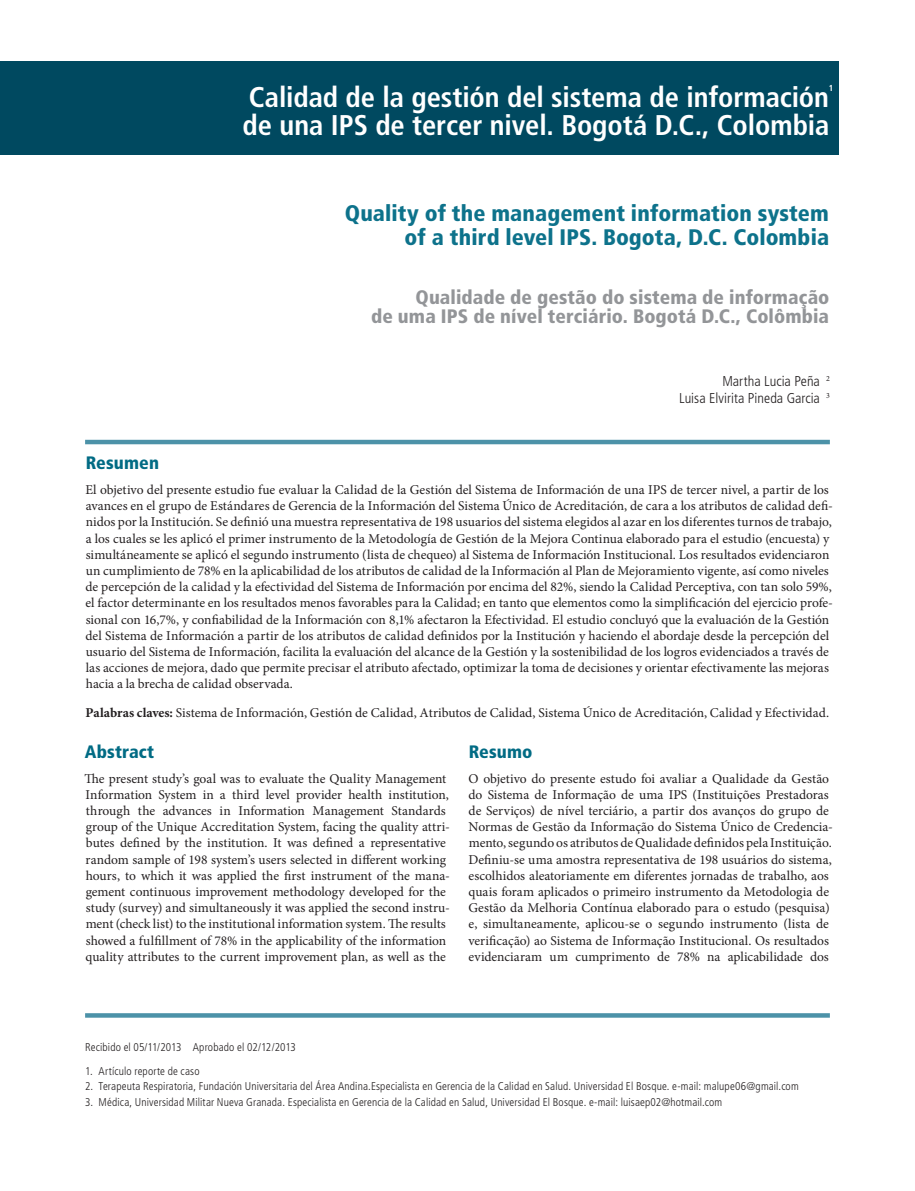
<style>
.page{position:relative;width:915px;height:1191px;background:#fff}
.page>*{position:absolute;margin:0;border:0;box-sizing:border-box;transform-origin:0 0}
.t1{font:700 condensed 28.5px/28.5px "Frutiger LT Std";letter-spacing:-.005em;color:#fff}
.t2{font:900 condensed 22.5px/24px "Frutiger LT Std";letter-spacing:.005em;color:#0d728b;text-align:right}
.t3{font:900 condensed 19.5px/19.5px "Frutiger LT Std";letter-spacing:.005em;color:#939598;text-align:right}
.t4{font:900 condensed 18px "Frutiger LT Std";letter-spacing:.01em;color:#016b84}
.t5{font:300 condensed 14.25px/17.1px "Frutiger LT Std";color:#231f20;text-align:right}
.t6{font:13.5px/16.2px "Minion Pro";letter-spacing:-.005em;color:#231f20}
.t7{font:300 condensed 11.25px "Frutiger LT Std";letter-spacing:.01em;color:#231f20}
.t8{font:700 condensed 8.7px "Frutiger LT Std";color:#fff}
.t9{font:7.8px "Minion Pro";color:#231f20}
.s1{font-weight:700}
</style>
<div class="page">
<hr style="left:85px;top:440px;width:744px;height:4px;background:#4c92a8">
<svg style="left:85px;top:1013px;width:744px;height:4px;background:#5497ac"></svg>
<div style="left:0;top:62px;width:838px;height:93px;background:#004960"></div>
<h1 class="t1" style="left:242px;top:83px;width:588px">Calidad de la gestión del sistema de información de una IPS de tercer nivel. Bogotá D.C., Colombia</h1>
<p class="t8" style="left:828px;top:83px;width:6px">1</p>
<h2 class="t2" style="left:344px;top:201px;width:485px">Quality of the management information system of a third level IPS. Bogota, D.C. Colombia</h2>
<h3 class="t3" style="left:371px;top:287px;width:459px">Qualidade de gestão do sistema de informação<br>de uma IPS de nível terciário. Bogotá D.C., Colômbia</h3>
<p class="t5" style="left:678px;top:373px;width:142px">Martha Lucia Peña<br>Luisa Elvirita Pineda Garcia</p>
<p class="t9" style="left:825px;top:373px;width:5px">2</p>
<p class="t9" style="left:825px;top:390px;width:5px">3</p>
<h3 class="t4" style="left:86px;top:452px;width:75px">Resumen</h3>
<p class="t6" style="left:85px;top:481px;width:748px">El objetivo del presente estudio fue evaluar la Calidad de la Gestión del Sistema de Información de una IPS de tercer nivel, a partir de los avances en el grupo de Estándares de Gerencia de la Información del Sistema Único de Acreditación, de cara a los atributos de calidad defi&shy;nidos por la Institución. Se definió una muestra representativa de 198 usuarios del sistema elegidos al azar en los diferentes turnos de trabajo, a los cuales se les aplicó el primer instrumento de la Metodología de Gestión de la Mejora Continua elaborado para el estudio (encuesta) y simultáneamente se aplicó el segundo instrumento (lista de chequeo) al Sistema de Información Institucional. Los resultados evidenciaron un cumplimiento de 78% en la aplicabilidad de los atributos de calidad de la Información al Plan de Mejoramiento vigente, así como niveles de percepción de la calidad y la efectividad del Sistema de Información por encima del 82%, siendo la Calidad Perceptiva, con tan solo 59%, el factor determinante en los resultados menos favorables para la Calidad; en tanto que elementos como la simplificación del ejercicio profe&shy;sional con 16,7%, y confiabilidad de la Información con 8,1% afectaron la Efectividad. El estudio concluyó que la evaluación de la Gestión del Sistema de Información a partir de los atributos de calidad definidos por la Institución y haciendo el abordaje desde la percepción del usuario del Sistema de Información, facilita la evaluación del alcance de la Gestión y la sostenibilidad de los logros evidenciados a través de las acciones de mejora, dado que permite precisar el atributo afectado, optimizar la toma de decisiones y orientar efectivamente las mejoras hacia a la brecha de calidad observada.</p>
<p class="t6" style="left:86px;top:705px;width:744px"><span class="s1">Palabras claves:</span> Sistema de Información, Gestión de Calidad, Atributos de Calidad, Sistema Único de Acreditación, Calidad y Efectividad.</p>
<h3 class="t4" style="left:85px;top:741px;width:71px">Abstract</h3>
<p class="t6" style="left:85px;top:770px;width:367px">The present study’s goal was to evaluate the Quality Management Information System in a third level provider health institution, through the advances in Information Management Standards group of the Unique Accreditation System, facing the quality attri&shy;butes defined by the institution. It was defined a representative random sample of 198 system’s users selected in different working hours, to which it was applied the first instrument of the mana&shy;gement continuous improvement methodology developed for the study (survey) and simultaneously it was applied the second instru&shy;ment (check list) to the institutional information system. The results showed a fulfillment of 78% in the applicability of the information quality attributes to the current improvement plan, as well as the</p>
<h3 class="t4" style="left:468px;top:741px;width:65px">Resumo</h3>
<p class="t6" style="left:468px;top:770px;width:366px">O objetivo do presente estudo foi avaliar a Qualidade da Gestão do Sistema de Informação de uma IPS (Instituições Prestadoras de Serviços) de nível terciário, a partir dos avanços do grupo de Normas de Gestão da Informação do Sistema Único de Credencia&shy;mento, segundo os atributos de Qualidade definidos pela Instituição.<br>Definiu-se uma amostra representativa de 198 usuários do sistema, escolhidos aleatoriamente em diferentes jornadas de trabalho, aos quais foram aplicados o primeiro instrumento da Metodologia de Gestão da Melhoria Contínua elaborado para o estudo (pesquisa) e, simultaneamente, aplicou-se o segundo instrumento (lista de verificação) ao Sistema de Informação Institucional. Os resultados evidenciaram um cumprimento de 78% na aplicabilidade dos</p>
<p class="t7" style="left:85px;top:1040px;width:212px">Recibido el 05/11/2013 Aprobado el 02/12/2013</p>
<p class="t7" style="left:85px;top:1064px;width:116px">1. Artículo reporte de caso</p>
<p class="t7" style="left:85px;top:1080px;width:715px">2. Terapeuta Respiratoria, Fundación Universitaria del Área Andina.Especialista en Gerencia de la Calidad en Salud. Universidad El Bosque. e-mail: malupe06@gmail.com</p>
<p class="t7" style="left:85px;top:1095px;width:638px">3. Médica, Universidad Militar Nueva Granada. Especialista en Gerencia de la Calidad en Salud, Universidad El Bosque. e-mail: luisaep02@hotmail.com</p>
</div>
